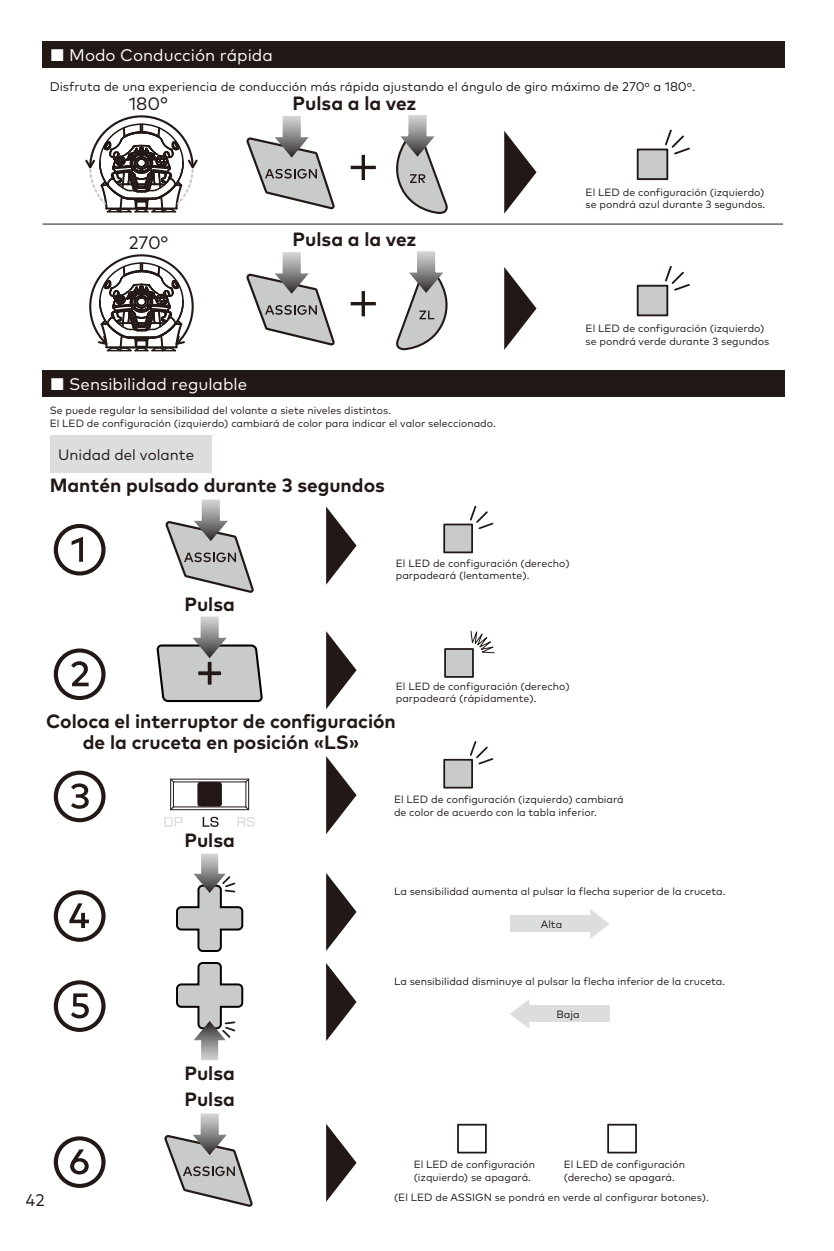
<style>
.page{position:relative;width:834px;height:1251px;background:#fff}
.page>*{position:absolute;margin:0;border:0;box-sizing:border-box;transform-origin:0 0}
.t1{font:58.5px/123.3px "Mark OT";color:#221815}
.t2{font:700 19.2px/26.1px "Mark OT";color:#221815}
.t3{font:18px "Mark OT";color:#221815}
.t4{font:16.8px "Mark OT";color:#fff}
.t5{font:16.8px "Mark OT";color:#221815}
.t6{font:15px "Mark OT";color:#221815}
.t7{font:12.6px "Mark OT";color:#221815}
.t8{font:10.5px/12.6px "Mark OT";color:#221815}
</style>
<div class="page">
<div style="left:43px;top:370px;width:741px;height:27px;background:#221815"></div>
<svg style="left:326px;top:873px;width:30px;height:77px"></svg>
<svg style="left:176px;top:853px;width:68px;height:99px"></svg>
<svg style="left:326px;top:963px;width:30px;height:77px"></svg>
<svg style="left:326px;top:1124px;width:30px;height:77px"></svg>
<svg style="left:176px;top:962px;width:68px;height:97px"></svg>
<svg style="left:326px;top:506px;width:30px;height:78px"></svg>
<svg style="left:326px;top:631px;width:30px;height:78px"></svg>
<svg style="left:326px;top:756px;width:30px;height:78px"></svg>
<div style="left:443px;top:523px;width:30px;height:30px;background:#c9caca;border:2px solid #221815"></div>
<svg style="left:468px;top:505px;width:26px;height:25px"></svg>
<div style="left:444px;top:648px;width:30px;height:29px;background:#c9caca;border:2px solid #221815"></div>
<svg style="left:470px;top:630px;width:25px;height:23px"></svg>
<div style="left:443px;top:758px;width:30px;height:30px;background:#c9caca;border:2px solid #221815"></div>
<svg style="left:468px;top:741px;width:26px;height:24px"></svg>
<div style="left:457px;top:1123px;width:29px;height:30px;background:#fff;border:2px solid #221815"></div>
<div style="left:607px;top:1123px;width:29px;height:30px;background:#fff;border:2px solid #221815"></div>
<div style="left:50px;top:435px;width:161px;height:37px;background:#dcdddd"></div>
<div style="left:510px;top:915px;width:83px;height:16px;background:#dcdddd"></div>
<svg style="left:590px;top:909px;width:19px;height:29px"></svg>
<div style="left:526px;top:1005px;width:83px;height:16px;background:#dcdddd"></div>
<svg style="left:510px;top:1000px;width:19px;height:28px"></svg>
<hr style="left:171px;top:778px;width:77px;height:1px;background:#221714">
<hr style="left:171px;top:809px;width:77px;height:1px;background:#221714">
<hr style="left:173px;top:806px;width:73px;height:1px;background:#221714">
<svg style="left:245px;top:778px;width:4px;height:32px"></svg>
<svg style="left:170px;top:778px;width:4px;height:32px"></svg>
<hr style="left:173px;top:781px;width:73px;height:1px;background:#221714">
<svg style="left:196px;top:781px;width:27px;height:26px"></svg>
<svg style="left:164px;top:817px;width:19px;height:9px"></svg>
<svg style="left:203px;top:816px;width:15px;height:10px"></svg>
<svg style="left:237px;top:817px;width:18px;height:9px"></svg>
<div style="left:636px;top:148px;width:32px;height:32px;background:#c9caca;border:2px solid #221815"></div>
<svg style="left:663px;top:129px;width:27px;height:27px"></svg>
<div style="left:636px;top:285px;width:32px;height:31px;background:#c9caca;border:2px solid #221815"></div>
<svg style="left:663px;top:265px;width:27px;height:27px"></svg>
<div style="left:43px;top:41px;width:741px;height:27px;background:#221815"></div>
<svg style="left:504px;top:131px;width:32px;height:83px"></svg>
<svg style="left:504px;top:267px;width:32px;height:83px"></svg>
<hr style="left:43px;top:223px;width:739px;height:1px;background:#221815">
<svg style="left:350px;top:155px;width:26px;height:25px"></svg>
<svg style="left:396px;top:251px;width:52px;height:100px"></svg>
<svg style="left:396px;top:115px;width:52px;height:99px"></svg>
<svg style="left:350px;top:291px;width:26px;height:25px"></svg>
<svg style="left:246px;top:116px;width:89px;height:94px"></svg>
<svg style="left:246px;top:252px;width:89px;height:94px"></svg>
<svg style="left:165px;top:499px;width:89px;height:94px"></svg>
<svg style="left:164px;top:1113px;width:89px;height:94px"></svg>
<svg style="left:89px;top:254px;width:105px;height:98px"></svg>
<svg style="left:85px;top:115px;width:113px;height:98px"></svg>
<svg style="left:157px;top:616px;width:105px;height:87px"></svg>
<h3 class="t4" style="left:50px;top:45px;width:225px">■ Modo Conducción rápida</h3>
<p class="t7" style="left:50px;top:78px;width:647px">Disfruta de una experiencia de conducción más rápida ajustando el ángulo de giro máximo de 270º a 180º.</p>
<h3 class="t3" style="left:129px;top:92px;width:40px">180°</h3>
<h3 class="t3" style="left:129px;top:232px;width:41px">270°</h3>
<h2 class="t2" style="left:292px;top:89px;width:125px">Pulsa a la vez</h2>
<h2 class="t2" style="left:292px;top:225px;width:125px">Pulsa a la vez</h2>
<h3 class="t4" style="left:50px;top:374px;width:199px">■ Sensibilidad regulable</h3>
<p class="t8" style="left:50px;top:403px;width:447px">Se puede regular la sensibilidad del volante a siete niveles distintos.<br>El LED de configuración (izquierdo) cambiará de color para indicar el valor seleccionado.</p>
<h3 class="t6" style="left:58px;top:445px;width:137px">Unidad del volante</h3>
<h2 class="t2" style="left:50px;top:471px;width:336px">Mantén pulsado durante 3 segundos</h2>
<p class="t8" style="left:585px;top:186px;width:181px">El LED de configuración (izquierdo) se pondrá azul durante 3 segundos.</p>
<p class="t8" style="left:585px;top:322px;width:185px">El LED de configuración (izquierdo) se pondrá verde durante 3 segundos</p>
<h1 class="t1" style="left:50px;top:487px;width:61px;text-align:justify">①<br>②<br>③</h1>
<p class="t8" style="left:396px;top:556px;width:175px">El LED de configuración (derecho) parpadeará (lentamente).</p>
<h2 class="t2" style="left:184px;top:590px;width:52px">Pulsa</h2>
<p class="t8" style="left:396px;top:679px;width:175px">El LED de configuración (derecho) parpadeará (rápidamente).</p>
<h2 class="t2" style="left:46px;top:709px;width:351px;line-height:21px;text-align:center">Coloca el interruptor de configuración de la cruceta en posición «LS»</h2>
<p class="t8" style="left:394px;top:792px;width:231px">El LED de configuración (izquierdo) cambiará de color de acuerdo con la tabla inferior.</p>
<h1 class="t1" style="left:50px;top:869px;width:61px;line-height:90px">④<br>⑤</h1>
<h3 class="t5" style="left:26px;top:1189px;width:20px">42</h3>
<h1 class="t1" style="left:50px;top:1099px;width:61px">⑥</h1>
<h2 class="t2" style="left:184px;top:826px;width:52px">Pulsa</h2>
<h2 class="t2" style="left:184px;top:1059px;width:52px">Pulsa<br>Pulsa</h2>
<p class="t8" style="left:394px;top:885px;width:333px">La sensibilidad aumenta al pulsar la flecha superior de la cruceta.</p>
<p class="t8" style="left:540px;top:917px;width:23px">Alta</p>
<p class="t8" style="left:394px;top:975px;width:333px">La sensibilidad disminuye al pulsar la flecha inferior de la cruceta.</p>
<p class="t8" style="left:556px;top:1007px;width:25px">Baja</p>
<p class="t8" style="left:413px;top:1157px;width:123px">El LED de configuración (izquierdo) se apagará.</p>
<p class="t8" style="left:563px;top:1157px;width:123px">El LED de configuración (derecho) se apagará.</p>
<p class="t8" style="left:394px;top:1190px;width:316px">(El LED de ASSIGN se pondrá en verde al configurar botones).</p>
</div>
